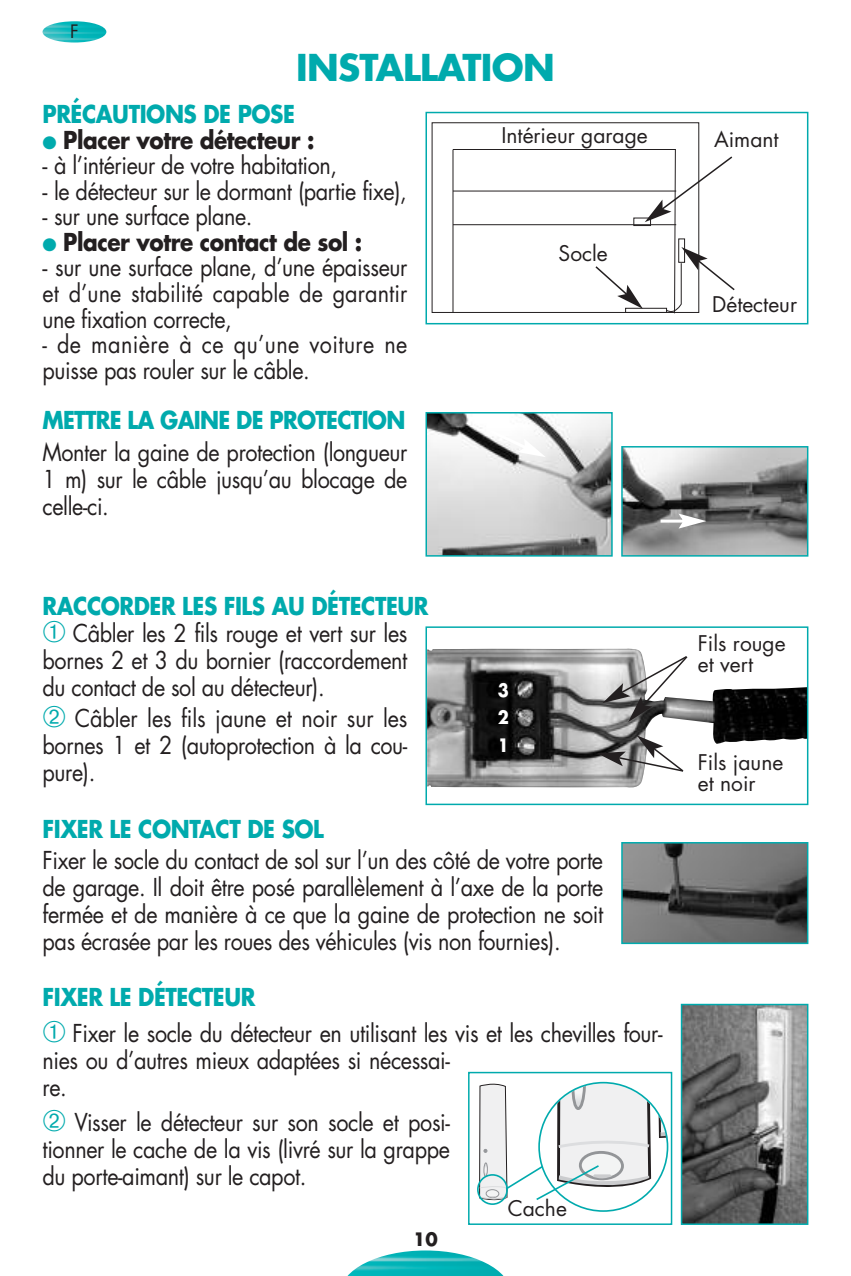
<style>
.page{position:relative;width:851px;height:1276px;background:#fff}
.page>*{position:absolute;margin:0;border:0;box-sizing:border-box;transform-origin:0 0}
.t1{font:700 36px "Futura";letter-spacing:-.02em;color:#00aaad}
.t2{font:24px/27px "Futura";letter-spacing:-.02em;color:#231f20;scale:.9 1}
.t3{font:24px/25.5px "Futura";letter-spacing:-.02em;color:#231f20;text-align:justify}
.t4{font:700 24px "Futura";letter-spacing:-.02em;color:#00aaad;scale:.9 1}
.t5{font:700 24px "Futura";letter-spacing:-.02em;color:#231f20;scale:.9 1}
.t6{font:21px/21px "Futura";color:#231f20}
.t7{font:700 18px/27.6px "Futura";color:#fff;text-align:justify;scale:.9 1}
.t8{font:700 18px "Futura";color:#231f20}
.t9{font:18px "Futura";color:#231f20}
.s1{color:#00aaad}
.s2{font-weight:700;color:#00aaad}
</style>
<div class="page">
<img style="left:347px;top:1250px;width:157px;height:26px">
<img style="left:43px;top:21px;width:63px;height:22px;border-radius:50%">
<svg style="left:431px;top:122px;width:268px;height:191px"></svg>
<div style="left:425px;top:112px;width:383px;height:212px;border:2px solid #00aaad"></div>
<svg style="left:452px;top:149px;width:283px;height:164px"></svg>
<img style="left:428px;top:415px;width:181px;height:138px">
<div style="left:425px;top:412px;width:187px;height:144px;border:2px solid #00aaad"></div>
<img style="left:624px;top:449px;width:181px;height:104px">
<div style="left:621px;top:446px;width:187px;height:110px;border:2px solid #00aaad"></div>
<svg style="left:486px;top:427px;width:59px;height:30px"></svg>
<hr style="left:660px;top:519px;width:23px;height:3px;background:#fff">
<svg style="left:678px;top:513px;width:28px;height:15px"></svg>
<img style="left:428px;top:648px;width:377px;height:140px">
<div style="left:425px;top:626px;width:383px;height:179px;border:2px solid #00aaad"></div>
<svg style="left:602px;top:654px;width:87px;height:68px"></svg>
<svg style="left:597px;top:735px;width:87px;height:38px"></svg>
<img style="left:683px;top:1006px;width:122px;height:216px">
<div style="left:680px;top:1003px;width:128px;height:222px;border:2px solid #00aaad"></div>
<div style="left:468px;top:1071px;width:204px;height:154px;border:2px solid #00aaad"></div>
<svg style="left:479px;top:1083px;width:187px;height:118px"></svg>
<div style="left:477px;top:1174px;width:31px;height:31px;border:3px solid #00aaad;border-radius:50%"></div>
<img style="left:624px;top:845px;width:181px;height:96px">
<div style="left:621px;top:842px;width:187px;height:102px;border:2px solid #00aaad"></div>
<p class="t9" style="left:70px;top:24px;width:10px">F</p>
<h1 class="t1" style="left:296px;top:51px;width:260px">INSTALLATION</h1>
<p class="t4" style="left:43px;top:103px;width:282px">PRÉCAUTIONS DE POSE</p>
<p class="t5" style="left:43px;top:129px;width:303px"><span class="s1">●</span> Placer votre détecteur :</p>
<p class="t3" style="left:43px;top:155px;width:296px">- à l’intérieur de votre habitation,</p>
<p class="t3" style="left:43px;top:180px;width:366px">- le détecteur sur le dormant (partie fixe),</p>
<p class="t3" style="left:43px;top:206px;width:211px">- sur une surface plane.</p>
<p class="t5" style="left:43px;top:231px;width:357px"><span class="s1">●</span> Placer votre contact de sol :</p>
<p class="t3" style="left:43px;top:257px;width:366px">- sur une surface plane, d’une épaisseur et d’une stabilité capable de garantir une fixation correcte,</p>
<p class="t2" style="left:43px;top:333px;width:407px;line-height:25.5px">- de manière à ce qu’une voiture ne puisse pas rouler sur le câble.</p>
<p class="t4" style="left:43px;top:409px;width:404px">METTRE LA GAINE DE PROTECTION</p>
<p class="t2" style="left:43px;top:440px;width:407px;text-align:justify">Monter la gaine de protection (longueur 1 m) sur le câble jusqu’au blocage de celle-ci.</p>
<p class="t6" style="left:501px;top:126px;width:148px">Intérieur garage</p>
<p class="t6" style="left:558px;top:244px;width:51px">Socle</p>
<p class="t2" style="left:43px;top:594px;width:430px"><span class="s2">RACCORDER LES FILS AU DÉTECTEUR </span><span class="s1">➀</span> Câbler les 2 fils rouge et vert sur les bornes 2 et 3 du bornier (raccordement du contact de sol au détecteur).</p>
<p class="t2" style="left:43px;top:707px;width:407px;text-align:justify"><span class="s1">➁</span> Câbler les fils jaune et noir sur les bornes 1 et 2 (autoprotection à la cou&shy;pure).</p>
<p class="t4" style="left:43px;top:817px;width:314px">FIXER LE CONTACT DE SOL</p>
<p class="t2" style="left:43px;top:848px;width:624px;text-align:justify">Fixer le socle du contact de sol sur l’un des côté de votre porte de garage. Il doit être posé parallèlement à l’axe de la porte fermée et de manière à ce que la gaine de protection ne soit pas écrasée par les roues des véhicules (vis non fournies).</p>
<p class="t2" style="left:43px;top:982px;width:690px;line-height:35.4px"><span class="s2">FIXER LE DÉTECTEUR<br></span><span class="s1">➀</span> Fixer le socle du détecteur en utilisant les vis et les chevilles four-</p>
<p class="t2" style="left:43px;top:1048px;width:454px">nies ou d’autres mieux adaptées si nécessai&shy;re.</p>
<p class="t2" style="left:43px;top:1111px;width:454px;text-align:justify"><span class="s1">➁</span> Visser le détecteur sur son socle et posi&shy;tionner le cache de la vis (livré sur la grappe du porte-aimant) sur le capot.</p>
<p class="t7" style="left:497px;top:678px;width:14px">3<br>2<br>1</p>
<p class="t8" style="left:413px;top:1231px;width:26px">10</p>
<p class="t6" style="left:507px;top:1199px;width:61px">Cache</p>
<p class="t6" style="left:714px;top:130px;width:66px">Aimant</p>
<p class="t6" style="left:712px;top:295px;width:86px">Détecteur</p>
<p class="t6" style="left:697px;top:634px;width:89px">Fils rouge et vert</p>
<p class="t6" style="left:697px;top:753px;width:87px">Fils jaune et noir</p>
</div>
